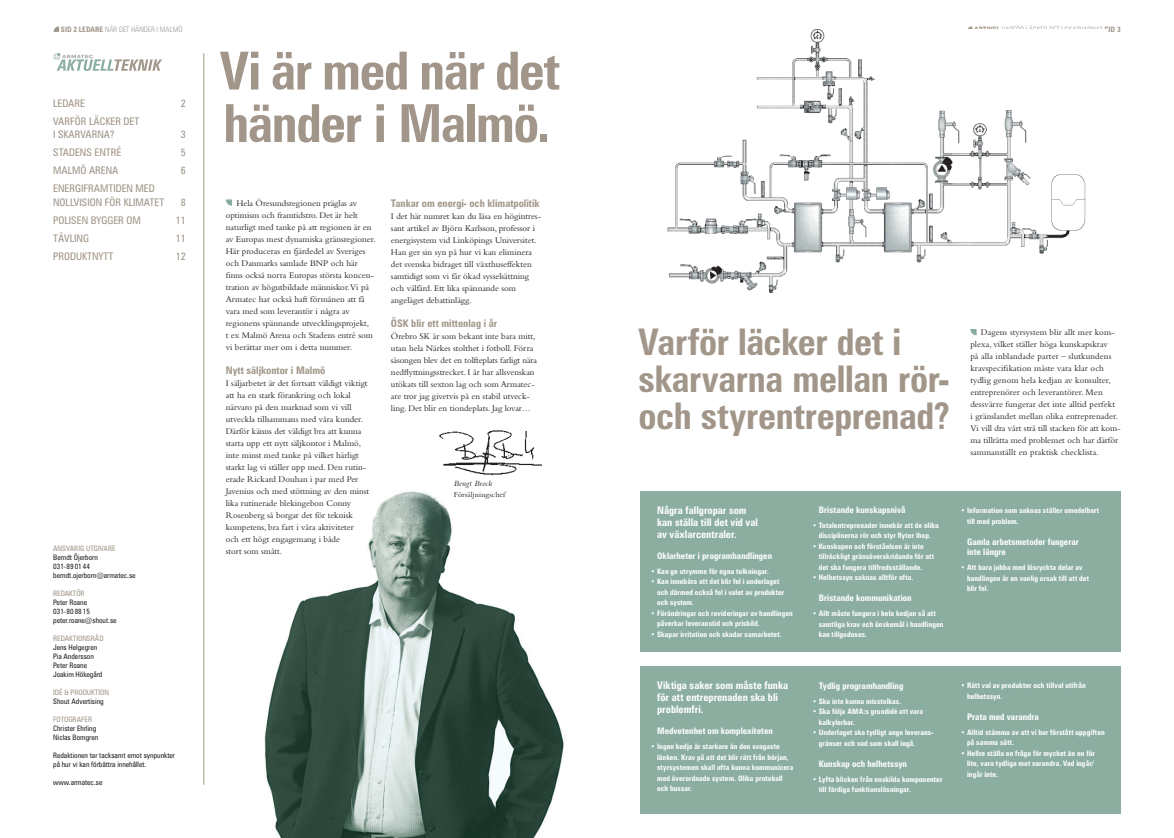
<style>
.page{position:relative;width:1174px;height:838px;background:#fff}
.page>*{position:absolute;margin:0;border:0;box-sizing:border-box;transform-origin:0 0}
.t1{font:700 condensed 52.5px/52.5px "Zurich BT";letter-spacing:-.025em;color:#a19689}
.t2{font:700 condensed 36.75px/36.8px "Zurich BT";letter-spacing:-.01em;color:#a19689}
.t3{font:condensed 10.5px/13.5px "Zurich BT";color:#a19689}
.t4{font:700 condensed 10.5px/12px "Zurich BT";color:#fff}
.t5{font:700 condensed 10.5px "Zurich BT";color:#a19689}
.t6{font:9px/12px "Bembo";color:#231f20}
.t7{font:700 condensed 9px/10.5px "Zurich BT";color:#fff}
.t8{font:italic 8.25px "Bembo";letter-spacing:.03em;color:#231f20}
.t9{font:7.88px "Bembo";letter-spacing:.015em;color:#231f20}
.t10{font:700 condensed 7.5px/10.5px "Zurich BT";letter-spacing:.01em;color:#fff}
.t11{font:condensed 7.5px/9px "Zurich BT";color:#231f20}
.t12{font:condensed 7.5px "Zurich BT";color:#a19689}
.t13{font:300 condensed 7.5px "Zurich BT";color:#999b9e}
.t14{font:700 condensed 7.5px "Zurich BT";color:#a19689}
.s1{font-weight:700;color:#a19689}
.s2{font-weight:300;color:#999b9e}
</style>
<div class="page">
<svg style="left:54px;top:26px;width:5px;height:6px"></svg>
<hr style="left:203px;top:53px;width:1px;height:731px;background:#a19689">
<svg style="left:53px;top:53px;width:109px;height:18px"></svg>
<img style="left:264px;top:491px;width:300px;height:347px">
<img style="left:439px;top:430px;width:103px;height:46px">
<svg style="left:226px;top:199px;width:6px;height:7px"></svg>
<img style="left:667px;top:29px;width:419px;height:264px">
<svg style="left:970px;top:329px;width:6px;height:6px"></svg>
<div style="left:640px;top:491px;width:480px;height:161px;background:#8baea1"></div>
<div style="left:640px;top:665px;width:480px;height:148px;background:#8baea1"></div>
<p class="t13" style="left:974px;top:25px;width:57px"><span class="s1">artikel</span> VAR FÖR LÄCKER</p>
<p class="t13" style="left:1049px;top:25px;width:21px">DET ISKARVARNA</p>
<p class="t13" style="left:61px;top:25px;width:123px"><span class="s1">sid 2 ledare</span> NÄR DET HÄNDER I MALMÖ</p>
<p class="t14" style="left:1100px;top:25px;width:22px"><span class="s2">?</span> sid 3</p>
<p class="t3" style="left:53px;top:96px;width:11px">ledare</p>
<p class="t3" style="left:181px;top:96px;width:7px">2</p>
<p class="t3" style="left:53px;top:114px;width:88px">VARFÖR LÄCKER DET<br>I SKARVARNA?</p>
<p class="t3" style="left:181px;top:128px;width:7px">3</p>
<p class="t3" style="left:53px;top:146px;width:7px">stadens</p>
<p class="t3" style="left:94px;top:146px;width:28px">ENTRÉ</p>
<p class="t3" style="left:181px;top:146px;width:7px">5</p>
<p class="t3" style="left:53px;top:164px;width:67px">malmö ARENA</p>
<p class="t3" style="left:181px;top:164px;width:7px">6</p>
<p class="t3" style="left:53px;top:182px;width:113px">ENERGIFRAMTIDEN MED<br>NOLLVISiON FÖR KLIMATET</p>
<p class="t3" style="left:181px;top:195px;width:7px">8</p>
<p class="t3" style="left:53px;top:213px;width:88px">POLISEN BYGGER OM</p>
<p class="t3" style="left:176px;top:213px;width:12px">11</p>
<p class="t3" style="left:53px;top:231px;width:27px">tävling</p>
<p class="t3" style="left:176px;top:231px;width:12px">11</p>
<p class="t3" style="left:53px;top:249px;width:62px">PRODUKTNYTT</p>
<p class="t3" style="left:176px;top:249px;width:12px">12</p>
<p class="t12" style="left:53px;top:543px;width:64px">ANSVARIG UTGIVARE</p>
<p class="t11" style="left:53px;top:552px;width:84px">Berndt Öjerborn<br>031-89 01 44 berndt.ojerborn@armatec.se</p>
<p class="t12" style="left:53px;top:588px;width:33px">REDAKTÖR</p>
<p class="t11" style="left:53px;top:597px;width:65px">Peter Roane<br>031-80 88 15 peter.roane@shout.se</p>
<p class="t12" style="left:53px;top:633px;width:51px">REDAKTIONsråd</p>
<p class="t11" style="left:53px;top:642px;width:51px">Jens Helgegren<br>Pia Andersson<br>Peter Roane<br>Joakim Hökegård</p>
<p class="t12" style="left:53px;top:687px;width:57px">IDÈ &amp; PRODUKTION</p>
<p class="t11" style="left:53px;top:696px;width:52px">Shout Advertising</p>
<p class="t12" style="left:53px;top:714px;width:40px">FOTOGRAFER</p>
<p class="t11" style="left:53px;top:723px;width:47px">Christer Ehrling<br>Niclas Bomgren</p>
<p class="t11" style="left:53px;top:750px;width:123px">Redaktionen tar tacksamt emot synpunkter på hur vi kan förbättra innehållet.</p>
<p class="t11" style="left:53px;top:777px;width:51px">www.armatec.se</p>
<h1 class="t1" style="left:220px;top:44px;width:341px">Vi är med när det händer i Malmö.</h1>
<p class="t6" style="left:226px;top:197px;width:151px;text-indent:11px">Hela Öresundsregionen präglas av optimism och framtidstro. Det är helt naturligt med tanke på att regionen är en av Europas mest dynamiska gränsregioner.<br>Här produceras en fjärdedel av Sveriges och Danmarks samlade BNP och här finns också norra Europas största koncen&shy;tration av högutbildade människor.Vi på Armatec har också haft förmånen att få vara med som leverantör i några av regionens spännande utvecklingsprojekt,<br>t ex Malmö Arena och Stadens entré som vi berättar mer om i detta nummer.</p>
<p class="t5" style="left:226px;top:364px;width:101px">Nytt säljkontor i Malmö</p>
<p class="t6" style="left:226px;top:377px;width:145px">I säljarbetet är det fortsatt väldigt viktigt att ha en stark förankring och lokal närvaro på den marknad som vi vill utveckla tillsammans med våra kunder.<br>Därför känns det väldigt bra att kunna starta upp ett nytt säljkontor i Malmö, inte minst med tanke på vilket härligt starkt lag vi ställer upp med. Den rutin&shy;erade Rickard Douhan i par med Per Javenius och med stöttning av den minst lika rutinerade blekingebon Conny Rosenberg så borgar det för teknisk kompetens, bra fart i våra aktiviteter och ett högt engagemang i både<br>stort som smått.</p>
<p class="t5" style="left:391px;top:197px;width:150px">Tankar om energi- och klimatpolitik</p>
<p class="t6" style="left:391px;top:210px;width:152px">I det här numret kan du läsa en högintres&shy;sant artikel av Björn Karlsson, professor i energisystem vid Linköpings Universitet.<br>Han ger sin syn på hur vi kan eliminera det svenska bidraget till växthuseffekten samtidigt som vi får ökad sysselsättning och välfärd. Ett lika spännande som angeläget debattinlägg.</p>
<p class="t5" style="left:391px;top:317px;width:108px">ÖSK blir ett mittenlag i år</p>
<p class="t6" style="left:391px;top:330px;width:148px">Örebro SK är som bekant inte bara mitt, utan hela Närkes stolthet i fotboll. Förra säsongen blev det en tolfteplats farligt nära nedflyttningsstrecket. I år har allsvenskan utökats till sexton lag och som Armatec&shy;are tror jag givetvis på en stabil utveck&shy;ling. Det blir en tiondeplats. Jag lovar…</p>
<p class="t6" style="left:970px;top:326px;width:152px;text-indent:11px">Dagens styrsystem blir allt mer kom&shy;plexa, vilket ställer höga kunskapskrav<br>på alla inblandade parter – slutkundens kravspecifikation måste vara klar och tydlig genom hela kedjan av konsulter, entreprenörer och leverantörer. Men dessvärre fungerar det inte alltid perfekt<br>i gränslandet mellan olika entreprenader.<br>Vi vill dra vårt strå till stacken för att kom&shy;ma tillrätta med problemet och har därför sammanställt en praktisk checklista.</p>
<h2 class="t2" style="left:638px;top:323px;width:312px">Varför läcker det i skarvarna mellan rör&shy;och styrentreprenad?</h2>
<p class="t8" style="left:454px;top:479px;width:40px">Bengt Brock</p>
<p class="t9" style="left:454px;top:490px;width:53px">Försäljningschef</p>
<p class="t4" style="left:657px;top:504px;width:102px">Några fallgropar som kan ställa till det vid val av växlarcentraler.</p>
<p class="t7" style="left:657px;top:550px;width:116px">Oklarheter i programhandlingen</p>
<p class="t10" style="left:651px;top:566px;width:120px">• Kan ge utrymme för egna tolkningar.</p>
<p class="t10" style="left:657px;top:576px;width:129px;text-indent:-6px">• Kan innebära att det blir fel i underlaget och därmed också fel i valet av produkter och system.</p>
<p class="t10" style="left:657px;top:608px;width:137px;text-indent:-6px">• Förändringar och revideringar av handlingen påverkar leveranstid och prisbild.</p>
<p class="t10" style="left:651px;top:629px;width:132px">• Skapar irritation och skadar samarbetet.</p>
<p class="t7" style="left:819px;top:504px;width:88px">Bristande kunskapsnivå</p>
<p class="t10" style="left:812px;top:520px;width:128px;text-align:center">• Totalentreprenader innebär att de olika disciplinerna rör och styr flyter ihop.</p>
<p class="t10" style="left:818px;top:541px;width:117px;text-indent:-6px">• Kunskapen och förståelsen är inte tillräckligt gränsöverskridande för att det ska fungera tillfredsställande.</p>
<p class="t10" style="left:812px;top:572px;width:102px">• Helhetssyn saknas alltför ofta.</p>
<p class="t7" style="left:819px;top:593px;width:94px">Bristande kommunikation</p>
<p class="t10" style="left:818px;top:608px;width:126px;text-indent:-6px">• Allt måste fungera i hela kedjan så att samtliga krav och önskemål i handlingen kan tillgodoses.</p>
<p class="t10" style="left:967px;top:505px;width:134px;text-indent:-6px">• Information som saknas ställer omedelbart till med problem.</p>
<p class="t7" style="left:967px;top:536px;width:113px">Gamla arbetsmetoder fungerar inte längre</p>
<p class="t10" style="left:967px;top:562px;width:123px;text-indent:-6px">• Att bara jobba med lösryckta delar av handlingen är en vanlig orsak till att det blir fel.</p>
<p class="t4" style="left:657px;top:679px;width:132px">Viktiga saker som måste funka för att entreprenaden ska bli problemfri.</p>
<p class="t7" style="left:657px;top:725px;width:117px">Medvetenhet om komplexiteten</p>
<p class="t10" style="left:657px;top:741px;width:138px;text-indent:-6px">• Ingen kedja är starkare än den svagaste länken. Krav på att det blir rätt från början, styrsystemen skall ofta kunna kommunicera med överordnade system. Olika protokoll och bussar.</p>
<p class="t7" style="left:819px;top:680px;width:86px">Tydlig programhandling</p>
<p class="t10" style="left:812px;top:695px;width:90px">• Ska inte kunna misstolkas.</p>
<p class="t10" style="left:818px;top:706px;width:106px;text-indent:-6px">• Ska följa AMA:s grundidé att vara kalkylerbar.</p>
<p class="t10" style="left:818px;top:727px;width:116px;text-indent:-6px">• Underlaget ska tydligt ange leverans&shy;gränser och vad som skall ingå.</p>
<p class="t7" style="left:819px;top:758px;width:90px">Kunskap och helhetssyn</p>
<p class="t10" style="left:818px;top:773px;width:125px;text-indent:-6px">• Lyfta blicken från enskilda komponenter till färdiga funktionslösningar.</p>
<p class="t10" style="left:967px;top:680px;width:120px;text-indent:-6px">• Rätt val av produkter och tillval utifrån helhetssyn.</p>
<p class="t7" style="left:967px;top:711px;width:73px">Prata med varandra</p>
<p class="t10" style="left:967px;top:727px;width:139px;text-indent:-6px">• Alltid stämma av att vi har förstått uppgiften på samma sätt.</p>
<p class="t10" style="left:967px;top:748px;width:129px;text-indent:-6px">• Hellre ställa en fråga för mycket än en för lite, vara tydliga mot varandra. Vad ingår/ ingår inte.</p>
</div>
